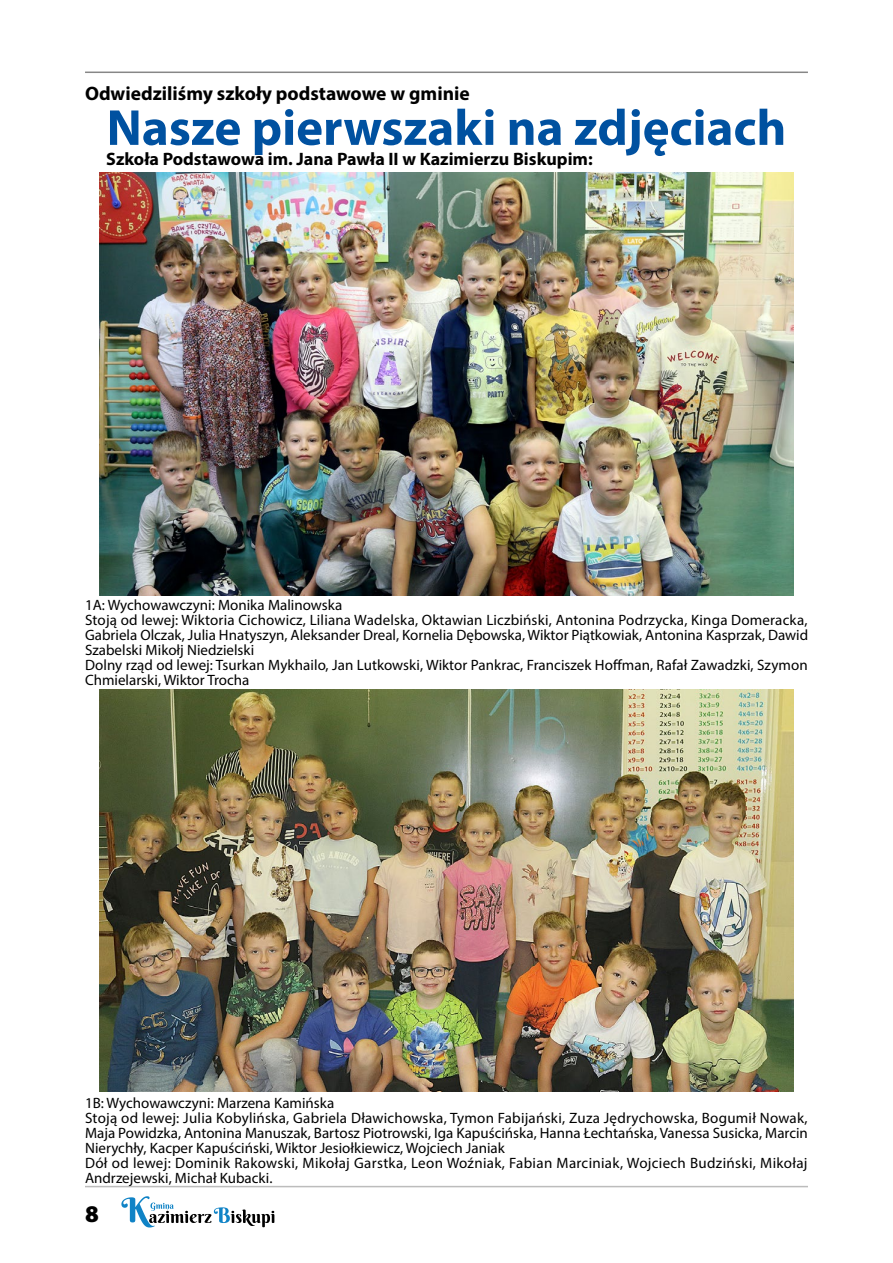
<style>
.page{position:relative;width:893px;height:1263px;background:#fff}
.page>*{position:absolute;margin:0;border:0;box-sizing:border-box;transform-origin:0 0}
.t1{font:700 51px "Myriad Pro";color:#0051a0}
.t2{font:900 24px "Myriad Pro";color:#000}
.t3{font:700 19.5px "Myriad Pro";color:#000}
.t4{font:700 18px "Myriad Pro";color:#000}
.t5{font:15px/15px "Myriad Pro";letter-spacing:.005em;color:#000}
</style>
<div class="page">
<hr style="left:85px;top:1186px;width:723px;height:1px;background:#bcbcbc">
<svg style="left:121px;top:1196px;width:153px;height:31px"></svg>
<hr style="left:85px;top:72px;width:723px;height:1px;background:#878787">
<img style="left:99px;top:172px;width:694px;height:423px">
<img style="left:99px;top:689px;width:694px;height:403px">
<h3 class="t3" style="left:85px;top:80px;width:386px">Odwiedziliśmy szkoły podstawowe w gminie</h3>
<h1 class="t1" style="left:107px;top:94px;width:681px">Nasze pierwszaki na zdjęciach</h1>
<p class="t4" style="left:106px;top:148px;width:488px">Szkoła Podstawowa im. Jana Pawła II w Kazimierzu Biskupim:</p>
<p class="t5" style="left:85px;top:598px;width:725px">1A: Wychowawczyni: Monika Malinowska<br>Stoją od lewej: Wiktoria Cichowicz, Liliana Wadelska, Oktawian Liczbiński, Antonina Podrzycka, Kinga Domeracka, Gabriela Olczak, Julia Hnatyszyn, Aleksander Dreal, Kornelia Dębowska, Wiktor Piątkowiak, Antonina Kasprzak, Dawid Szabelski Mikołj Niedzielski<br>Dolny rząd od lewej: Tsurkan Mykhailo, Jan Lutkowski, Wiktor Pankrac, Franciszek Hoffman, Rafał Zawadzki, Szymon Chmielarski, Wiktor Trocha</p>
<p class="t5" style="left:85px;top:1095px;width:724px">1B: Wychowawczyni: Marzena Kamińska<br>Stoją od lewej: Julia Kobylińska, Gabriela Dławichowska, Tymon Fabijański, Zuza Jędrychowska, Bogumił Nowak, Maja Powidzka, Antonina Manuszak, Bartosz Piotrowski, Iga Kapuścińska, Hanna Łechtańska, Vanessa Susicka, Marcin Nierychły, Kacper Kapuściński, Wiktor Jesiołkiewicz, Wojciech Janiak<br>Dół od lewej: Dominik Rakowski, Mikołaj Garstka, Leon Woźniak, Fabian Marciniak, Wojciech Budziński, Mikołaj Andrzejewski, Michał Kubacki.</p>
<h2 class="t2" style="left:85px;top:1200px;width:15px">8</h2>
</div>
